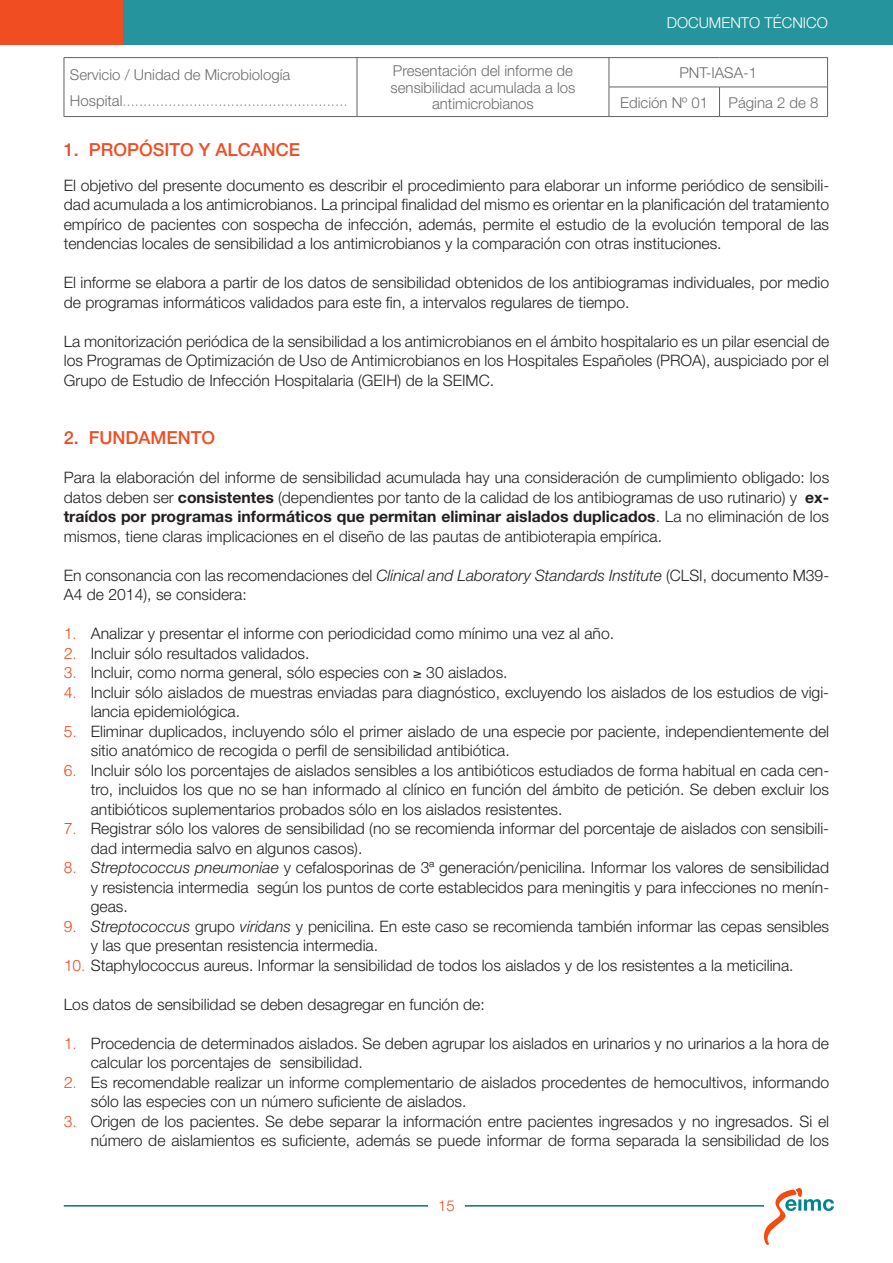
<style>
.page{position:relative;width:893px;height:1263px;background:#fff}
.page>*{position:absolute;margin:0;border:0;box-sizing:border-box;transform-origin:0 0}
.t1{font:500 18px "Helvetica Neue";color:#f04d22}
.t2{font:300 15.75px/19.5px "Helvetica Neue";color:#231f20}
.t3{font:300 15px/16.5px "Helvetica Neue";color:#6c6d70;text-align:center}
.t4{font:100 15px/25.5px "Helvetica Neue";color:#6c6d70}
.t5{font:300 15px "Helvetica Neue";color:#fff}
.t6{font:300 15px "Helvetica Neue";color:#f04d22}
.s1{font-weight:300}
.s2{font-weight:700}
.s3{font-style:italic}
.s4{font-family:"Helvetica";color:#f04d22}
</style>
<div class="page">
<hr style="left:64px;top:1205px;width:769px;height:1px;background:#106e76">
<div style="left:428px;top:1192px;width:37px;height:26px;background:#fff"></div>
<div style="left:0;top:0;width:123px;height:45px;background:#f04d22"></div>
<div style="left:123px;top:0;width:770px;height:45px;background:#26949c"></div>
<img style="left:764px;top:1188px;width:69px;height:56px">
<hr style="left:64px;top:116px;width:293px;height:1px;background:#636366">
<hr style="left:64px;top:57px;width:293px;height:1px;background:#636366">
<hr style="left:357px;top:57px;width:252px;height:1px;background:#636366">
<svg style="left:64px;top:58px;width:1px;height:58px"></svg>
<svg style="left:357px;top:58px;width:1px;height:58px"></svg>
<hr style="left:609px;top:57px;width:110px;height:1px;background:#636366">
<hr style="left:719px;top:57px;width:109px;height:1px;background:#636366">
<hr style="left:609px;top:87px;width:110px;height:1px;background:#636366">
<svg style="left:609px;top:58px;width:1px;height:58px"></svg>
<hr style="left:719px;top:87px;width:109px;height:1px;background:#636366">
<svg style="left:719px;top:87px;width:1px;height:29px"></svg>
<svg style="left:827px;top:58px;width:1px;height:58px"></svg>
<hr style="left:357px;top:116px;width:252px;height:1px;background:#636366">
<hr style="left:609px;top:116px;width:110px;height:1px;background:#636366">
<hr style="left:719px;top:116px;width:109px;height:1px;background:#636366">
<p class="t5" style="left:667px;top:14px;width:163px">DOCUMENTO TÉCNICO</p>
<p class="t4" style="left:70px;top:62px;width:279px"><span class="s1">Servicio / Unidad de Microbiología<br>Hospital</span>......................................................</p>
<p class="t3" style="left:391px;top:63px;width:186px">Presentación del informe de sensibilidad acumulada a los antimicrobianos</p>
<p class="t3" style="left:620px;top:58px;width:138px;line-height:29.4px;text-align:left;text-indent:59px">PNT-IASA-1<br>Edición Nº 01</p>
<p class="t3" style="left:729px;top:94px;width:91px">Página 2 de 8</p>
<p class="t1" style="left:64px;top:139px;width:88px">1. PROPÓSITO</p>
<p class="t1" style="left:199px;top:139px;width:30px">Y ALCANCE</p>
<p class="t2" style="left:64px;top:175px;width:767px;text-align:justify">El objetivo del presente documento es describir el procedimiento para elaborar un informe periódico de sensibili&shy;dad acumulada a los antimicrobianos. La principal finalidad del mismo es orientar en la planificación del tratamiento empírico de pacientes con sospecha de infección, además, permite el estudio de la evolución temporal de las tendencias locales de sensibilidad a los antimicrobianos y la comparación con otras instituciones.</p>
<p class="t2" style="left:64px;top:272px;width:767px">El informe se elabora a partir de los datos de sensibilidad obtenidos de los antibiogramas individuales, por medio de programas informáticos validados para este fin, a intervalos regulares de tiempo.</p>
<p class="t2" style="left:64px;top:331px;width:767px;text-align:justify">La monitorización periódica de la sensibilidad a los antimicrobianos en el ámbito hospitalario es un pilar esencial de los Programas de Optimización de Uso de Antimicrobianos en los Hospitales Españoles (PROA), auspiciado por el Grupo de Estudio de Infección Hospitalaria (GEIH) de la SEIMC.</p>
<p class="t1" style="left:64px;top:427px;width:39px">2. FUNDAMENTO</p>
<p class="t2" style="left:64px;top:467px;width:767px;text-align:justify">Para la elaboración del informe de sensibilidad acumulada hay una consideración de cumplimiento obligado: los datos deben ser <span class="s2">consistentes</span> (dependientes por tanto de la calidad de los antibiogramas de uso rutinario) y <span class="s2">ex&shy;traídos por programas informáticos que permitan eliminar aislados duplicados</span>. La no eliminación de los mismos, tiene claras implicaciones en el diseño de las pautas de antibioterapia empírica.</p>
<p class="t2" style="left:64px;top:565px;width:767px">En consonancia con las recomendaciones del <span class="s3">Clinical and Laboratory Standards Institute</span> (CLSI, documento M39-<br>A4 de 2014), se considera:</p>
<p class="t2" style="left:64px;top:623px;width:552px"><span class="s4">1.</span> Analizar y presentar el informe con periodicidad como mínimo una vez al año.</p>
<p class="t2" style="left:64px;top:643px;width:247px"><span class="s4">2.</span> Incluir sólo resultados validados.</p>
<p class="t2" style="left:64px;top:662px;width:445px"><span class="s4">3.</span> Incluir, como norma general, sólo especies con ≥ 30 aislados.</p>
<p class="t2" style="left:91px;top:682px;width:740px;text-indent:-27px"><span class="s4">4.</span> Incluir sólo aislados de muestras enviadas para diagnóstico, excluyendo los aislados de los estudios de vigi&shy;lancia epidemiológica.</p>
<p class="t2" style="left:91px;top:721px;width:740px;text-indent:-27px"><span class="s4">5.</span> Eliminar duplicados, incluyendo sólo el primer aislado de una especie por paciente, independientemente del sitio anatómico de recogida o perfil de sensibilidad antibiótica.</p>
<p class="t2" style="left:91px;top:760px;width:740px;text-align:justify;text-indent:-27px"><span class="s4">6.</span> Incluir sólo los porcentajes de aislados sensibles a los antibióticos estudiados de forma habitual en cada cen&shy;tro, incluidos los que no se han informado al clínico en función del ámbito de petición. Se deben excluir los antibióticos suplementarios probados sólo en los aislados resistentes.</p>
<p class="t2" style="left:91px;top:818px;width:740px;text-indent:-27px"><span class="s4">7.</span> Registrar sólo los valores de sensibilidad (no se recomienda informar del porcentaje de aislados con sensibili&shy;dad intermedia salvo en algunos casos).</p>
<p class="t2" style="left:91px;top:857px;width:740px;text-align:justify;text-indent:-27px"><span class="s4">8.</span> <span class="s3">Streptococcus pneumoniae</span> y cefalosporinas de 3ª generación/penicilina. Informar los valores de sensibilidad y resistencia intermedia según los puntos de corte establecidos para meningitis y para infecciones no menín&shy;geas.</p>
<p class="t2" style="left:91px;top:916px;width:740px;text-indent:-27px"><span class="s4">9.</span> <span class="s3">Streptococcus</span> grupo <span class="s3">viridans</span> y penicilina. En este caso se recomienda también informar las cepas sensibles y las que presentan resistencia intermedia.</p>
<p class="t2" style="left:64px;top:955px;width:731px"><span class="s4">10.</span> Staphylococcus aureus. Informar la sensibilidad de todos los aislados y de los resistentes a la meticilina.</p>
<p class="t2" style="left:64px;top:994px;width:422px">Los datos de sensibilidad se deben desagregar en función de:</p>
<p class="t2" style="left:91px;top:1033px;width:740px;text-indent:-27px"><span class="s4">1.</span> Procedencia de determinados aislados. Se deben agrupar los aislados en urinarios y no urinarios a la hora de calcular los porcentajes de sensibilidad.</p>
<p class="t2" style="left:91px;top:1072px;width:740px;text-indent:-27px"><span class="s4">2.</span> Es recomendable realizar un informe complementario de aislados procedentes de hemocultivos, informando sólo las especies con un número suficiente de aislados.</p>
<p class="t2" style="left:64px;top:1111px;width:767px;text-align:right"><span class="s4">3.</span> Origen de los pacientes. Se debe separar la información entre pacientes ingresados y no ingresados. Si el número de aislamientos es suficiente, además se puede informar de forma separada la sensibilidad de los</p>
<p class="t6" style="left:438px;top:1196px;width:18px">15</p>
</div>
